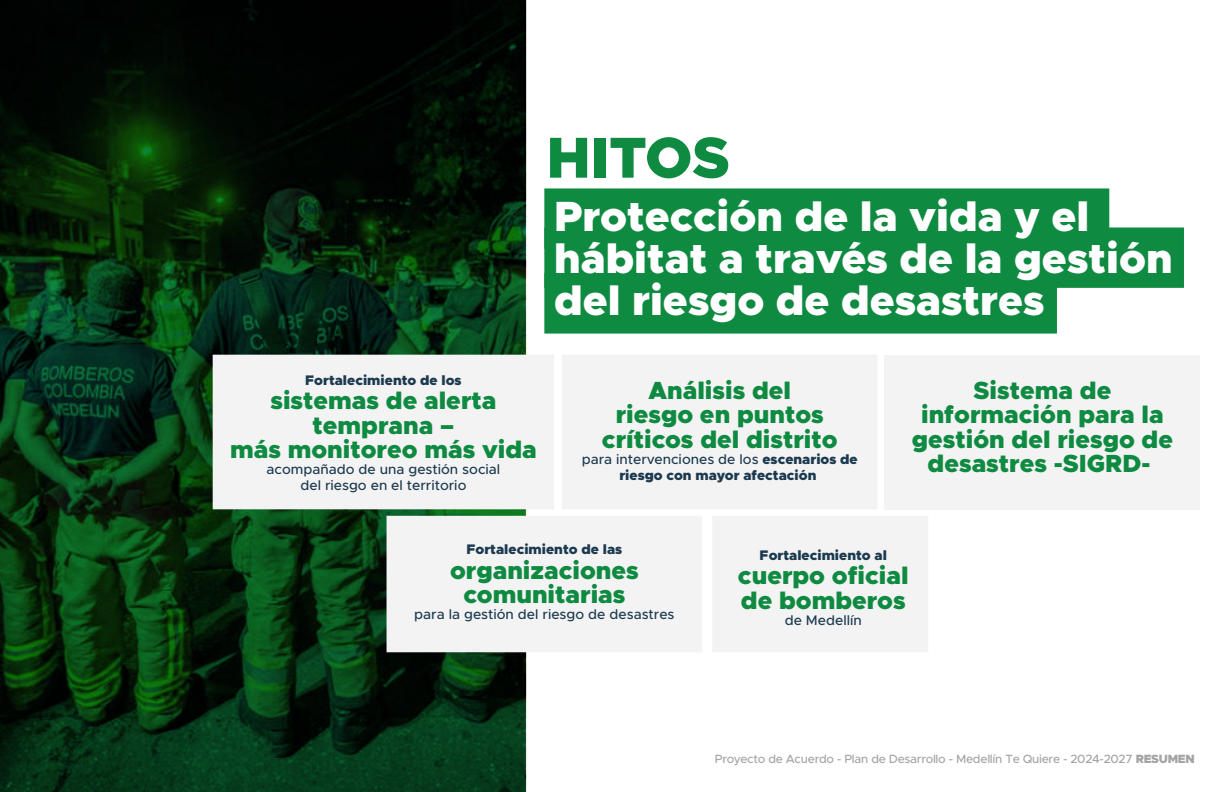
<style>
.page{position:relative;width:1224px;height:792px;background:#fff}
.page>*{position:absolute;margin:0;border:0;box-sizing:border-box;transform-origin:0 0}
.t1{font:900 58px "Metropolis";color:#0e8a41}
.t2{font:900 42.4px/41.8px "Metropolis";color:#fff}
.t3{font:900 24.8px/24.4px "Metropolis";color:#0e8a41;text-align:center}
.t4{font:900 14px/16px "Metropolis";color:#1b3a4f;text-align:center}
.t5{font:500 14px/16px "Metropolis";color:#1b3a4f;text-align:center}
.t6{font:500 12px "Metropolis";letter-spacing:-.02em;color:#a5a3a3}
.s1{font-weight:500}
.s2{font-weight:900}
</style>
<div class="page">
<svg style="left:0;top:0;width:526px;height:792px;background:#05260d"></svg>
<div style="left:544px;top:188px;width:565px;height:61px;background:#0e8a41"></div>
<div style="left:544px;top:273px;width:513px;height:61px;background:#0e8a41"></div>
<div style="left:544px;top:227px;width:640px;height:61px;background:#0e8a41"></div>
<div style="left:213px;top:355px;width:341px;height:154px;background:#f4f3f4"></div>
<div style="left:562px;top:355px;width:316px;height:154px;background:#f4f3f4"></div>
<div style="left:387px;top:516px;width:315px;height:136px;background:#f4f3f4"></div>
<div style="left:712px;top:516px;width:216px;height:136px;background:#f4f3f4"></div>
<div style="left:885px;top:355px;width:315px;height:154px;background:#f4f3f4"></div>
<h1 class="t1" style="left:547px;top:120px;width:185px">HITOS</h1>
<h2 class="t2" style="left:554px;top:196px;width:620px">Protección de la vida y el hábitat a través de la gestión del riesgo de desastres</h2>
<p class="t4" style="left:305px;top:372px;width:158px">Fortalecimiento de los</p>
<p class="t3" style="left:230px;top:389px;width:308px">sistemas de alerta temprana –<br>más monitoreo más vida</p>
<p class="t5" style="left:267px;top:461px;width:235px">acompañado de una gestión social del riesgo en el territorio</p>
<p class="t3" style="left:602px;top:378px;width:237px">Análisis del<br>riesgo en puntos críticos del distrito</p>
<p class="t4" style="left:582px;top:451px;width:278px"><span class="s1">para intervenciones de los</span> escenarios de riesgo con mayor afectación</p>
<p class="t3" style="left:912px;top:378px;width:263px">Sistema de información para la gestión del riesgo de desastres -SIGRD-</p>
<p class="t4" style="left:467px;top:542px;width:157px">Fortalecimiento de las</p>
<p class="t3" style="left:450px;top:558px;width:190px">organizaciones comunitarias</p>
<p class="t5" style="left:414px;top:606px;width:262px">para la gestión del riesgo de desastres</p>
<p class="t4" style="left:760px;top:547px;width:129px">Fortalecimiento al</p>
<p class="t3" style="left:738px;top:564px;width:172px;text-align:left">cuerpo oficial de bomberos</p>
<p class="t5" style="left:785px;top:612px;width:79px">de Medellín</p>
<p class="t6" style="left:715px;top:751px;width:481px">Proyecto de Acuerdo - Plan de Desarrollo - Medellín Te Quiere - 2024-2027 <span class="s2">RESUMEN</span></p>
</div>
